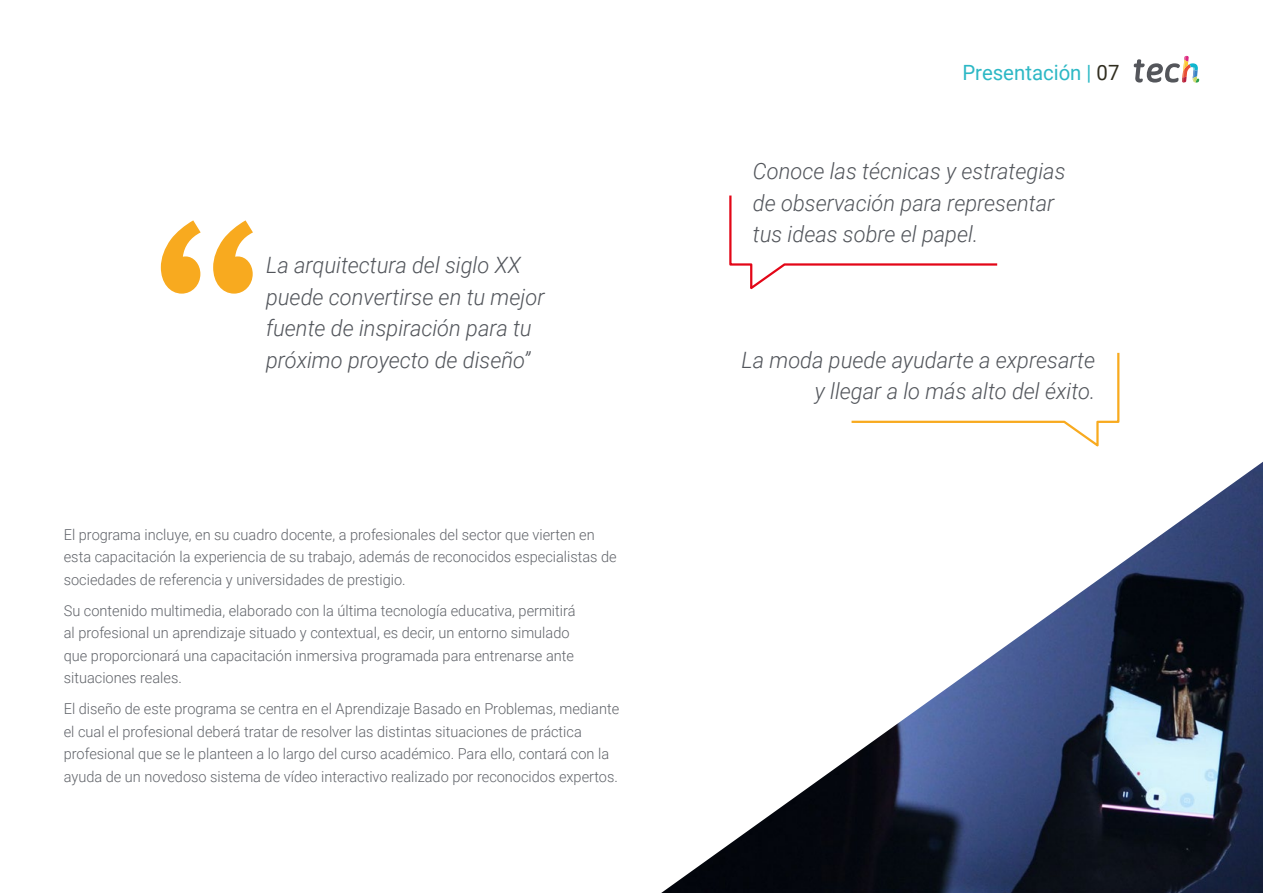
<style>
.page{position:relative;width:1263px;height:893px;background:#fff}
.page>*{position:absolute;margin:0;border:0;box-sizing:border-box;transform-origin:0 0}
.t1{font:italic 300 22.5px/31.5px "Roboto";color:#52555b}
.t2{font:21px "Roboto";color:#2db8c5}
.t3{font:300 15px/22.5px "Roboto";color:#61646a}
.s1{color:#312e20}
</style>
<div class="page">
<svg style="left:161px;top:220px;width:92px;height:74px"></svg>
<svg style="left:1134px;top:56px;width:65px;height:27px"></svg>
<img style="left:661px;top:462px;width:602px;height:431px">
<svg style="left:851px;top:352px;width:269px;height:95px"></svg>
<svg style="left:729px;top:195px;width:269px;height:95px"></svg>
<h1 class="t1" style="left:266px;top:248px;width:280px">La arquitectura del siglo XX puede convertirse en tu mejor fuente de inspiración para tu próximo proyecto de diseño”</h1>
<p class="t3" style="left:64px;top:522px;width:554px">El programa incluye, en su cuadro docente, a profesionales del sector que vierten en esta capacitación la experiencia de su trabajo, además de reconocidos especialistas de sociedades de referencia y universidades de prestigio.</p>
<p class="t3" style="left:64px;top:598px;width:513px">Su contenido multimedia, elaborado con la última tecnología educativa, permitirá al profesional un aprendizaje situado y contextual, es decir, un entorno simulado que proporcionará una capacitación inmersiva programada para entrenarse ante situaciones reales.</p>
<p class="t3" style="left:64px;top:697px;width:557px">El diseño de este programa se centra en el Aprendizaje Basado en Problemas, mediante el cual el profesional deberá tratar de resolver las distintas situaciones de práctica profesional que se le planteen a lo largo del curso académico. Para ello, contará con la ayuda de un novedoso sistema de vídeo interactivo realizado por reconocidos expertos.</p>
<h2 class="t2" style="left:962px;top:57px;width:159px">Presentación | <span class="s1">07</span></h2>
<h1 class="t1" style="left:753px;top:155px;width:314px">Conoce las técnicas y estrategias de observación para representar tus ideas sobre el papel.</h1>
<h1 class="t1" style="left:741px;top:343px;width:355px;text-align:right">La moda puede ayudarte a expresarte y llegar a lo más alto del éxito.</h1>
</div>
